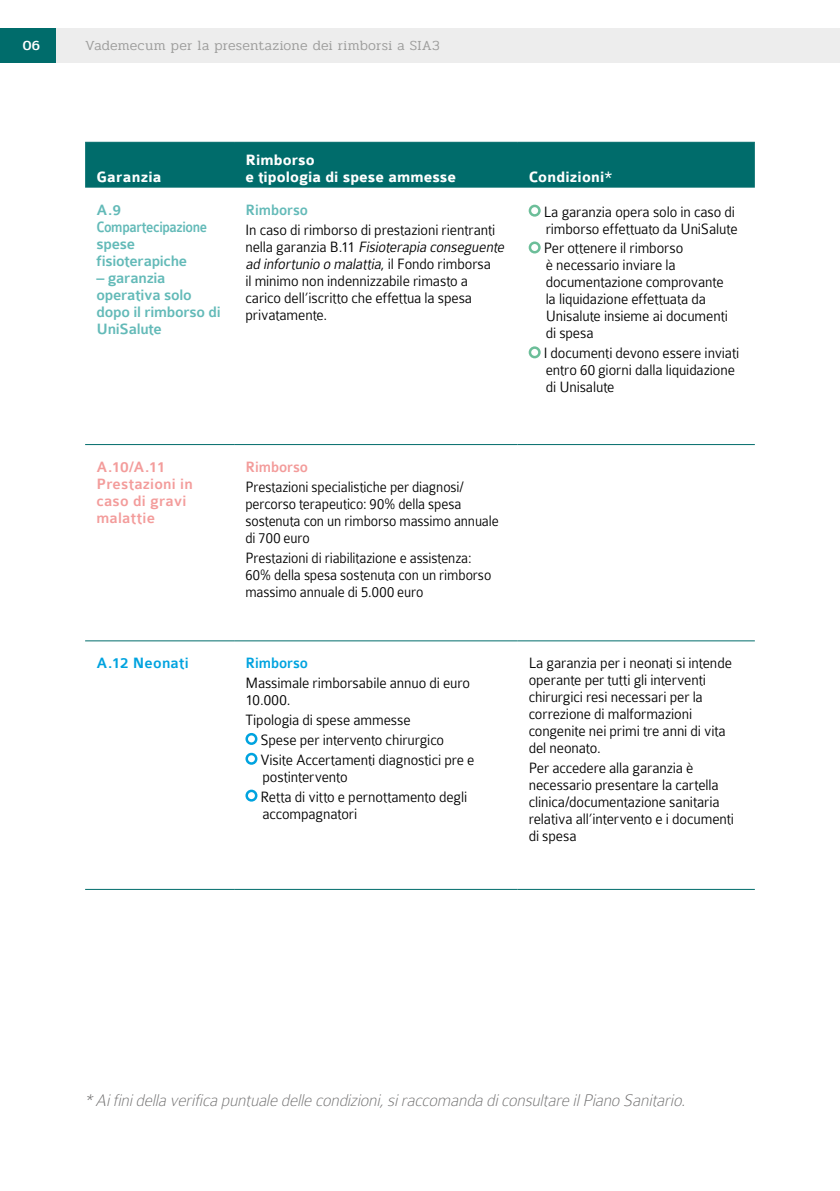
<style>
.page{position:relative;width:840px;height:1191px;background:#fff}
.page>*{position:absolute;margin:0;border:0;box-sizing:border-box;transform-origin:0 0}
.t1{font:italic 100 18px "Colaborate";color:#706f6f}
.t2{font:300 16px/17px "Colaborate";letter-spacing:-.01em;color:#000;scale:.95 1}
.t3{font:300 16px/17px "Colaborate";letter-spacing:-.01em;color:#000;scale:.92 1}
.t4{font:500 16px/17px "Colaborate";letter-spacing:-.015em;color:#63bab8}
.t5{font:700 16px/17px "Colaborate";letter-spacing:.005em;color:#fff}
.t6{font:500 16px/17px "Colaborate";letter-spacing:.01em;color:#f39c9b}
.t7{font:500 16px "Colaborate";letter-spacing:.015em;color:#00a3df}
.t8{font:500 16px "Colaborate";letter-spacing:-.015em;color:#63bab8;scale:.95 1}
.t9{font:500 16px "Colaborate";letter-spacing:.01em;color:#f39c9b;scale:.95 1}
.t10{font:500 16px "Colaborate";letter-spacing:-.005em;color:#00a3df;scale:.95 1}
.t11{font:300 14px "Pridi";letter-spacing:.015em;color:#9d9d9c}
.t12{font:500 14px "Pridi";color:#fff}
.s1{font-style:italic}
</style>
<div class="page">
<div style="left:0;top:28px;width:57px;height:34px;background:#006c6b"></div>
<div style="left:57px;top:28px;width:782px;height:34px;background:#ededed"></div>
<div style="left:85px;top:143px;width:669px;height:45px;background:#006c6b"></div>
<hr style="left:85px;top:444px;width:149px;height:1px;background:#006c6b">
<hr style="left:234px;top:444px;width:283px;height:1px;background:#006c6b">
<hr style="left:517px;top:444px;width:237px;height:1px;background:#006c6b">
<hr style="left:85px;top:640px;width:149px;height:1px;background:#006c6b">
<hr style="left:234px;top:640px;width:283px;height:1px;background:#006c6b">
<hr style="left:517px;top:640px;width:237px;height:1px;background:#006c6b">
<hr style="left:85px;top:889px;width:149px;height:1px;background:#006c6b">
<hr style="left:234px;top:889px;width:283px;height:1px;background:#006c6b">
<hr style="left:517px;top:889px;width:237px;height:1px;background:#006c6b">
<hr style="left:85px;top:142px;width:149px;height:1px;background:#006c6b">
<hr style="left:234px;top:142px;width:283px;height:1px;background:#006c6b">
<hr style="left:517px;top:142px;width:237px;height:1px;background:#006c6b">
<div style="left:528px;top:205px;width:12px;height:12px;border:2px solid #6cbe99;border-radius:50%"></div>
<div style="left:528px;top:241px;width:12px;height:12px;border:2px solid #6cbe99;border-radius:50%"></div>
<div style="left:528px;top:346px;width:12px;height:12px;border:2px solid #6cbe99;border-radius:50%"></div>
<div style="left:245px;top:733px;width:12px;height:12px;border:2px solid #00a3df;border-radius:50%"></div>
<div style="left:245px;top:753px;width:12px;height:11px;border:2px solid #00a3df;border-radius:50%"></div>
<div style="left:245px;top:789px;width:12px;height:12px;border:2px solid #00a3df;border-radius:50%"></div>
<hr style="left:839px;top:115px;width:1px;height:302px;background:#047">
<p class="t12" style="left:23px;top:35px;width:18px">06</p>
<p class="t11" style="left:85px;top:36px;width:356px">Vademecum per la presentazione dei rimborsi a SIA3</p>
<p class="t5" style="left:96px;top:169px;width:66px">Garanzia</p>
<p class="t4" style="left:96px;top:202px;width:112px">A.9<br>Compartecipazione spese fisioterapiche</p>
<p class="t4" style="left:96px;top:270px;width:126px">– garanzia operativa solo dopo il rimborso di<br>UniSalute</p>
<p class="t5" style="left:245px;top:152px;width:212px">Rimborso<br>e tipologia di spese ammesse</p>
<p class="t8" style="left:245px;top:202px;width:67px">Rimborso</p>
<p class="t2" style="left:245px;top:221px;width:277px">In caso di rimborso di prestazioni rientranti<br>n e l l a g a r a n z i a B .11 <span class="s1">Fisioterapia conseguente ad infortunio o malattia</span>, i l F o n d o r i m b o r s a<br>il minimo non indennizzabile rimasto a carico dell’iscritto che effettua la spesa privatamente.</p>
<p class="t5" style="left:528px;top:169px;width:85px">Condizioni*</p>
<p class="t2" style="left:543px;top:203px;width:205px">La garanzia opera solo in caso di rimborso effettuato da UniSalute</p>
<p class="t2" style="left:543px;top:240px;width:195px">Per ottenere il rimborso<br>è necessario inviare la documentazione comprovante la liquidazione effettuata da<br>Unisalute insieme ai documenti di spesa</p>
<p class="t2" style="left:543px;top:345px;width:207px">I documenti devono essere inviati entro 60 giorni dalla liquidazione di Unisalute</p>
<p class="t6" style="left:96px;top:459px;width:98px">A.10/A.11<br>Prestazioni in caso di gravi malattie</p>
<p class="t9" style="left:245px;top:459px;width:67px">Rimborso</p>
<p class="t3" style="left:245px;top:478px;width:277px">Prestazioni specialistiche per diagnosi/ percorso terapeutico: 90% della spesa sostenuta con un rimborso massimo annuale di 700 euro</p>
<p class="t3" style="left:245px;top:549px;width:268px">Prestazioni di riabilitazione e assistenza:<br>60% della spesa sostenuta con un rimborso massimo annuale di 5.000 euro</p>
<p class="t7" style="left:96px;top:655px;width:94px">A.12 Neonati</p>
<p class="t10" style="left:245px;top:655px;width:67px">Rimborso</p>
<p class="t2" style="left:245px;top:674px;width:238px">Massimale rimborsabile annuo di euro<br>10.000.</p>
<p class="t2" style="left:260px;top:710px;width:227px;line-height:19.8px;text-indent:-15px">Tipologia di spese ammesse<br>Spese per intervento chirurgico<br>Visite Accertamenti diagnostici pre e</p>
<p class="t2" style="left:260px;top:767px;width:219px;line-height:19.8px">postintervento<br>Retta di vitto e pernottamento degli</p>
<p class="t2" style="left:262px;top:805px;width:101px">accompagnatori</p>
<p class="t2" style="left:528px;top:655px;width:215px">La garanzia per i neonati si intende operante per tutti gli interventi chirurgici resi necessari per la correzione di malformazioni congenite nei primi tre anni di vita del neonato.</p>
<p class="t2" style="left:528px;top:759px;width:217px">Per accedere alla garanzia è necessario presentare la cartella clinica/documentazione sanitaria relativa all’intervento e i documenti di spesa</p>
<p class="t1" style="left:85px;top:1090px;width:605px">*Aifinidellaverificapuntualedellecondizioni,siraccomandadiconsultareilPiano Sanitario.</p>
</div>
